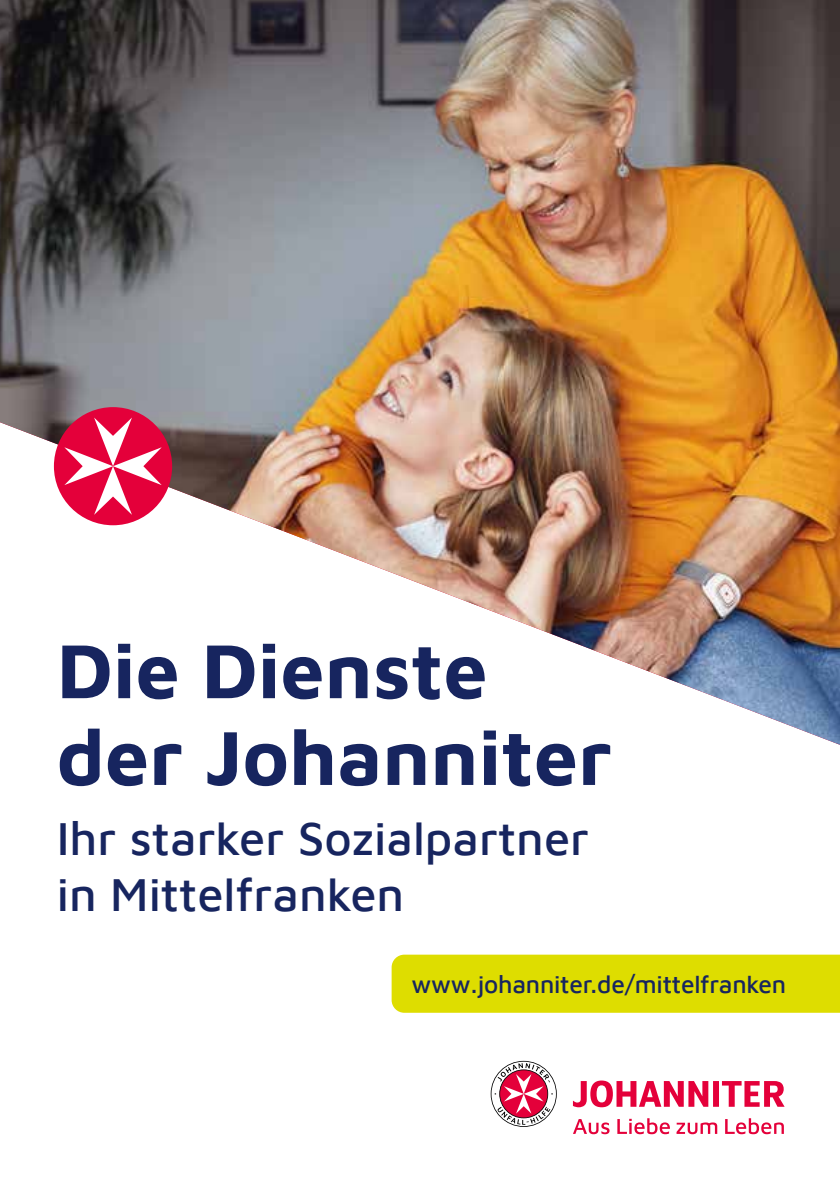
<style>
.page{position:relative;width:840px;height:1191px;background:#fff}
.page>*{position:absolute;margin:0;border:0;box-sizing:border-box;transform-origin:0 0}
.t1{font:700 78.8px/86.8px "Maven Johanniter";color:#17255f}
.t2{font:500 47.4px/56.8px "Maven Johanniter";color:#17255f}
.t3{font:500 25px "Maven Johanniter";letter-spacing:-.01em;color:#17255f}
</style>
<div class="page">
<svg style="left:490px;top:1060px;width:294px;height:74px"></svg>
<div style="left:391px;top:954px;width:448px;height:58px;background:#dedd00"></div>
<img style="left:0;top:0;width:839px;height:745px">
<div style="left:54px;top:407px;width:118px;height:118px;background:#e4003a;border-radius:50%"></div>
<svg style="left:64px;top:417px;width:98px;height:98px"></svg>
<h1 class="t1" style="left:57px;top:622px;width:556px">Die Dienste der Johanniter</h1>
<p class="t2" style="left:57px;top:806px;width:533px">Ihr starker Sozialpartner in Mittelfranken</p>
<p class="t3" style="left:411px;top:966px;width:376px">www.johanniter.de/mittelfranken</p>
</div>
